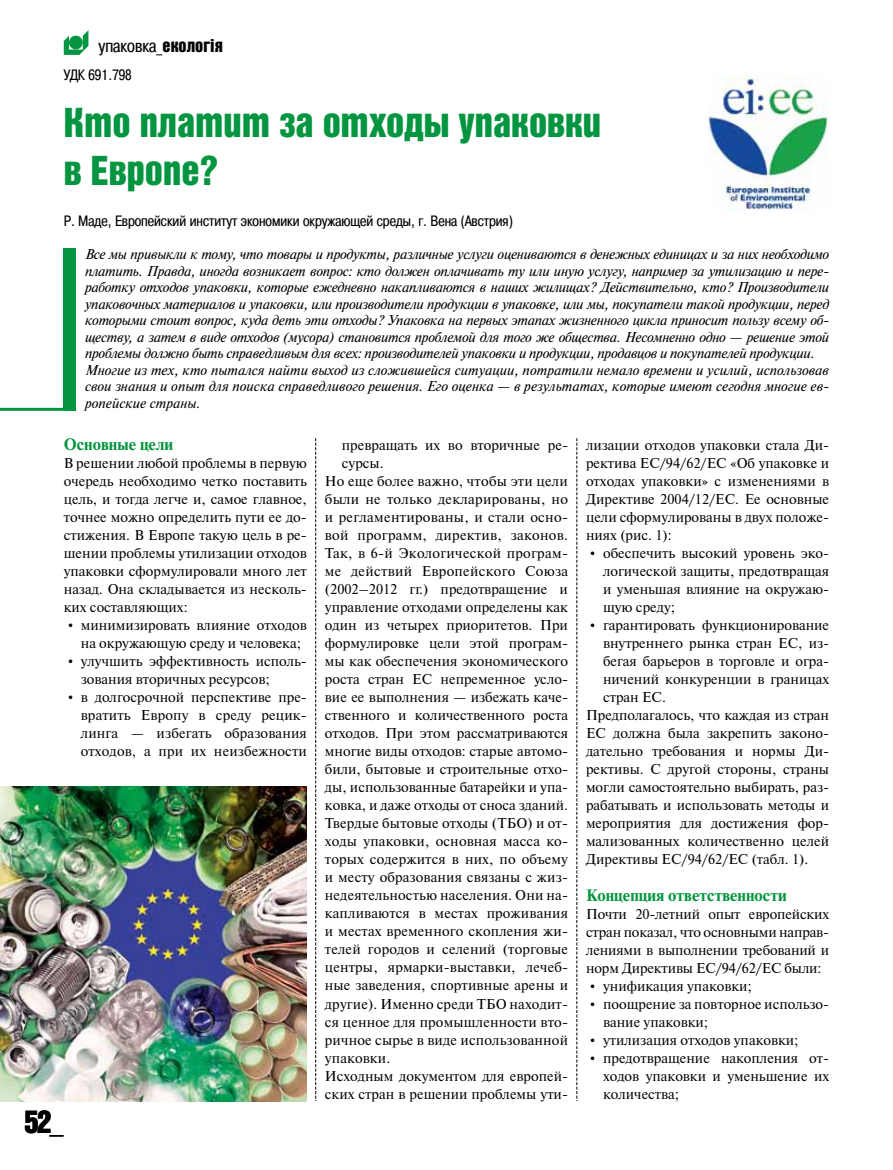
<style>
.page{position:relative;width:893px;height:1170px;background:#fff}
.page>*{position:absolute;margin:0;border:0;box-sizing:border-box;transform-origin:0 0}
.t1{font:40.5px/48.6px "Bastion Kontrast Alt C";color:#03953f}
.t2{font:31.5px "Bastion Kontrast Alt C";color:#000}
.t3{font:18px "Pragmatica Cond C";color:#000}
.t4{font:700 16.5px "Newton C";color:#03953f}
.t5{font:15px "Pragmatica Cond C";color:#000}
.t6{font:14.25px/18px "Newton C";color:#000;text-align:justify}
.t7{font:italic 14.25px/16.5px "Newton C";letter-spacing:-.02em;color:#000}
.t8{font:14.25px "Newton C";letter-spacing:.02em;color:#000}
.s1{font-family:"Bastion Kontrast Alt C"}
.s2{font-family:"Times New Roman"}
</style>
<div class="page">
<svg style="left:315px;top:438px;width:1px;height:661px"></svg>
<svg style="left:577px;top:438px;width:1px;height:661px"></svg>
<svg style="left:64px;top:30px;width:24px;height:25px"></svg>
<div style="left:63px;top:248px;width:13px;height:163px;background:#03953f"></div>
<hr style="left:0;top:408px;width:76px;height:3px;background:#03953f">
<img style="left:0;top:786px;width:307px;height:314px">
<img style="left:708px;top:75px;width:120px;height:135px">
<p class="t3" style="left:99px;top:35px;width:126px">упаковка_<span class="s1">екологія</span></p>
<p class="t5" style="left:64px;top:66px;width:70px">УДК 691.798</p>
<h1 class="t1" style="left:64px;top:98px;width:539px">Кто платит за отходы упаковки в Европе?</h1>
<p class="t5" style="left:64px;top:212px;width:451px">Р. Маде, Европейский институт экономики окружающей среды, г. Вена (Австрия)</p>
<p class="t7" style="left:85px;top:246px;width:746px">Все мы привыкли к тому, что товары и продукты, различные услуги оцениваются в денежных единицах и за них необходимо платить. Правда, иногда возникает вопрос: кто должен оплачивать ту или иную услугу, например за утилизацию и пере&shy;работку отходов упаковки, которые ежедневно накапливаются в наших жилищах? Действительно, кто? Производители упаковочных материалов и упаковки, или производители продукции в упаковке, или мы, покупатели такой продукции, перед которыми стоит вопрос, куда деть эти отходы? Упаковка на первых этапах жизненного цикла приносит пользу всему об&shy;ществу, а затем в виде отходов (мусора) становится проблемой для того же общества. Несомненно одно — решение этой проблемы должно быть справедливым для всех: производителей упаковки и продукции, продавцов и покупателей продукции.<br>Многие из тех, кто пытался найти выход из сложившейся ситуации, потратили немало времени и усилий, использовав свои знания и опыт для поиска справедливого решения. Его оценка — в результатах, которые имеют сегодня многие ев&shy;ропейские страны.</p>
<p class="t4" style="left:64px;top:435px;width:111px">Основные цели</p>
<p class="t6" style="left:64px;top:454px;width:245px">В решении любой проблемы в первую очередь необходимо четко поставить цель, и тогда легче и, самое главное, точнее можно определить пути ее до&shy;стижения. В Европе такую цель в ре&shy;шении проблемы утилизации отходов упаковки сформулировали много лет назад. Она складывается из несколь&shy;ких составляющих:</p>
<p class="t6" style="left:68px;top:616px;width:240px;text-align:center"><span class="s2">•</span> минимизировать влияние отходов на окружающую среду и человека;</p>
<p class="t6" style="left:81px;top:652px;width:228px;text-indent:-13px"><span class="s2">•</span> улучшить эффективность исполь&shy;зования вторичных ресурсов;</p>
<p class="t6" style="left:81px;top:688px;width:228px;text-align:left;text-indent:-13px"><span class="s2">•</span> в долгосрочной перспективе пре&shy;вратить Европу в среду рецик&shy;линга — избегать образования отходов, а при их неизбежности</p>
<h2 class="t2" style="left:25px;top:1105px;width:41px">52_</h2>
<p class="t6" style="left:342px;top:436px;width:228px">превращать их во вторичные ре-</p>
<p class="t6" style="left:342px;top:454px;width:43px">сурсы.</p>
<p class="t8" style="left:325px;top:473px;width:245px">Но еще более важно, чтобы эти цели</p>
<p class="t8" style="left:325px;top:491px;width:245px">были не только декларированы, но</p>
<p class="t8" style="left:325px;top:509px;width:245px">и регламентированы, и стали осно-</p>
<p class="t8" style="left:325px;top:527px;width:245px">вой программ, директив, законов.</p>
<p class="t8" style="left:325px;top:545px;width:245px">Так, в 6-й Экологической програм-</p>
<p class="t8" style="left:325px;top:563px;width:245px">ме действий Европейского Союза</p>
<p class="t6" style="left:325px;top:580px;width:245px">(2002–2012 гг.) предотвращение и</p>
<p class="t6" style="left:325px;top:598px;width:245px">управление отходами определены как</p>
<p class="t6" style="left:325px;top:616px;width:245px">один из четырех приоритетов. При</p>
<p class="t6" style="left:325px;top:634px;width:245px">формулировке цели этой програм-</p>
<p class="t6" style="left:325px;top:652px;width:245px">мы как обеспечения экономического</p>
<p class="t6" style="left:325px;top:670px;width:245px">роста стран ЕС непременное усло-</p>
<p class="t6" style="left:325px;top:688px;width:245px">вие ее выполнения — избежать каче-</p>
<p class="t6" style="left:325px;top:706px;width:245px">ственного и количественного роста</p>
<p class="t6" style="left:325px;top:724px;width:245px">отходов. При этом рассматриваются</p>
<p class="t6" style="left:325px;top:742px;width:245px">многие виды отходов: старые автомо-</p>
<p class="t6" style="left:325px;top:760px;width:245px">били, бытовые и строительные отхо-</p>
<p class="t6" style="left:325px;top:778px;width:245px">ды, использованные батарейки и упа-</p>
<p class="t6" style="left:325px;top:796px;width:245px">ковка, и даже отходы от сноса зданий.</p>
<p class="t6" style="left:325px;top:814px;width:245px">Твердые бытовые отходы (ТБО) и от-</p>
<p class="t6" style="left:325px;top:832px;width:245px">ходы упаковки, основная масса ко-</p>
<p class="t6" style="left:325px;top:850px;width:245px">торых содержится в них, по объему</p>
<p class="t6" style="left:325px;top:868px;width:245px">и месту образования связаны с жиз-</p>
<p class="t6" style="left:325px;top:886px;width:245px">недеятельностью населения. Они на-</p>
<p class="t6" style="left:325px;top:904px;width:245px">капливаются в местах проживания</p>
<p class="t6" style="left:325px;top:922px;width:245px">и местах временного скопления жи-</p>
<p class="t6" style="left:325px;top:940px;width:245px">телей городов и селений (торговые</p>
<p class="t6" style="left:325px;top:958px;width:245px">центры, ярмарки-выставки, лечеб-</p>
<p class="t6" style="left:325px;top:976px;width:245px">ные заведения, спортивные арены и</p>
<p class="t6" style="left:325px;top:994px;width:245px">другие). Именно среди ТБО находит-</p>
<p class="t6" style="left:325px;top:1012px;width:245px">ся ценное для промышленности вто-</p>
<p class="t6" style="left:325px;top:1030px;width:245px">ричное сырье в виде использованной</p>
<p class="t6" style="left:325px;top:1048px;width:67px">упаковки.</p>
<p class="t6" style="left:325px;top:1066px;width:245px">Исходным документом для европей-</p>
<p class="t6" style="left:325px;top:1084px;width:245px">ских стран в решении проблемы ути-</p>
<p class="t6" style="left:586px;top:436px;width:245px">лизации отходов упаковки стала Ди&shy;ректива ЕС/94/62/ЕС «Об упаковке и отходах упаковки» с изменениями в Директиве 2004/12/ЕС. Ее основные цели сформулированы в двух положе&shy;ниях (рис. 1):</p>
<p class="t6" style="left:603px;top:544px;width:228px;text-indent:-13px"><span class="s2">•</span> обеспечить высокий уровень эко&shy;логической защиты, предотвращая и уменьшая влияние на окружаю&shy;щую среду;</p>
<p class="t6" style="left:590px;top:616px;width:240px"><span class="s2">•</span> гарантировать функционирование</p>
<p class="t6" style="left:603px;top:634px;width:228px">внутреннего рынка стран ЕС, из-</p>
<p class="t6" style="left:603px;top:652px;width:228px">бегая барьеров в торговле и огра-</p>
<p class="t6" style="left:603px;top:670px;width:228px">ничений конкуренции в границах</p>
<p class="t6" style="left:603px;top:688px;width:64px">стран ЕС.</p>
<p class="t6" style="left:586px;top:706px;width:245px">Предполагалось, что каждая из стран</p>
<p class="t6" style="left:586px;top:724px;width:245px">ЕС должна была закрепить законо-</p>
<p class="t6" style="left:586px;top:742px;width:245px">дательно требования и нормы Ди-</p>
<p class="t6" style="left:586px;top:760px;width:245px">рективы. С другой стороны, страны</p>
<p class="t6" style="left:586px;top:778px;width:245px">могли самостоятельно выбирать, раз-</p>
<p class="t6" style="left:586px;top:796px;width:245px">рабатывать и использовать методы и</p>
<p class="t6" style="left:586px;top:814px;width:245px">мероприятия для достижения фор-</p>
<p class="t6" style="left:586px;top:832px;width:245px">мализованных количественно целей</p>
<p class="t6" style="left:586px;top:850px;width:224px">Директивы ЕС/94/62/ЕС (табл. 1).</p>
<p class="t4" style="left:586px;top:885px;width:202px">Концепция ответственности</p>
<p class="t6" style="left:586px;top:904px;width:245px">Почти 20-летний опыт европейских стран показал, что основными направ&shy;лениями в выполнении требований и норм Директивы ЕС/94/62/ЕС были:</p>
<p class="t6" style="left:590px;top:976px;width:163px"><span class="s2">•</span> унификация упаковки;</p>
<p class="t6" style="left:603px;top:994px;width:228px;text-indent:-13px"><span class="s2">•</span> поощрение за повторное использо&shy;вание упаковки;</p>
<p class="t6" style="left:590px;top:1030px;width:210px"><span class="s2">•</span> утилизация отходов упаковки;</p>
<p class="t6" style="left:603px;top:1048px;width:228px;text-indent:-13px"><span class="s2">•</span> предотвращение накопления от&shy;ходов упаковки и уменьшение их количества;</p>
</div>
